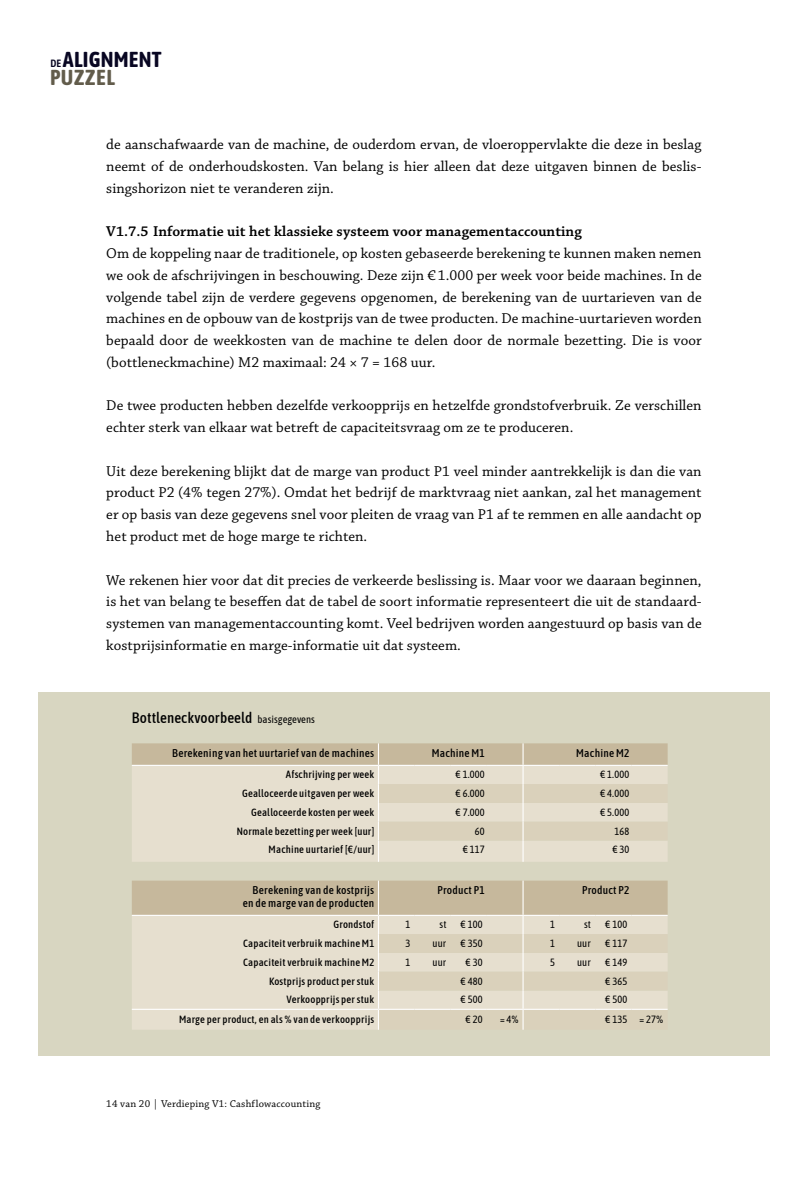
<style>
.page{position:relative;width:808px;height:1191px;background:#fff}
.page>*{position:absolute;margin:0;border:0;box-sizing:border-box;transform-origin:0 0}
.t1{font:700 21.6px/17.5px "Asap Condensed";letter-spacing:.01em;color:#080622}
.t2{font:15px/21.8px "Chaparral Pro";letter-spacing:.005em;color:#000;text-align:justify}
.t3{font:600 15px "Chaparral Pro";letter-spacing:.005em;color:#000}
.t4{font:500 15px "Asap Condensed";letter-spacing:.005em;color:#000}
.t5{font:500 11.25px/12.8px "Asap Condensed";letter-spacing:.02em;color:#000;text-align:right}
.t6{font:500 10.5px "Asap Condensed";letter-spacing:.02em;color:#000}
.t7{font:10.5px "Asap Condensed";letter-spacing:.02em;color:#000}
.t8{font:10.5px "Chaparral Pro";letter-spacing:.02em;color:#000}
.s1{font-weight:600;font-size:10.5px}
.s2{color:#625c4b}
.s3{font-weight:400;font-size:10.5px}
</style>
<div class="page">
<div style="left:38px;top:692px;width:732px;height:363px;background:#d8d6c1"></div>
<svg style="left:132px;top:743px;width:536px;height:22px;background:#c6b99d"></svg>
<svg style="left:132px;top:766px;width:246px;height:263px;fill:#e6dfcf"></svg>
<div style="left:379px;top:766px;width:288px;height:18px;background:#e6dfcf"></div>
<svg style="left:379px;top:803px;width:289px;height:205px"></svg>
<hr style="left:132px;top:1008px;width:246px;height:2px;background:#fff">
<hr style="left:378px;top:1008px;width:37px;height:2px;background:#fff">
<hr style="left:415px;top:1008px;width:36px;height:2px;background:#fff">
<hr style="left:451px;top:1008px;width:36px;height:2px;background:#fff">
<hr style="left:487px;top:1008px;width:36px;height:2px;background:#fff">
<hr style="left:523px;top:1008px;width:36px;height:2px;background:#fff">
<hr style="left:559px;top:1008px;width:36px;height:2px;background:#fff">
<hr style="left:595px;top:1008px;width:36px;height:2px;background:#fff">
<hr style="left:631px;top:1008px;width:37px;height:2px;background:#fff">
<svg style="left:378px;top:743px;width:1px;height:119px"></svg>
<hr style="left:522px;top:743px;width:2px;height:22px;background:#fff">
<svg style="left:522px;top:766px;width:2px;height:74px"></svg>
<hr style="left:522px;top:840px;width:2px;height:22px;background:#fff">
<hr style="left:522px;top:880px;width:2px;height:34px;background:#fff">
<svg style="left:522px;top:916px;width:2px;height:113px"></svg>
<hr style="left:378px;top:880px;width:1px;height:34px;background:#fff">
<svg style="left:378px;top:916px;width:1px;height:113px"></svg>
<hr style="left:132px;top:765px;width:246px;height:1px;background:#fff">
<hr style="left:378px;top:765px;width:37px;height:1px;background:#fff">
<hr style="left:415px;top:765px;width:36px;height:1px;background:#fff">
<hr style="left:451px;top:765px;width:36px;height:1px;background:#fff">
<hr style="left:487px;top:765px;width:36px;height:1px;background:#fff">
<hr style="left:523px;top:765px;width:36px;height:1px;background:#fff">
<hr style="left:559px;top:765px;width:36px;height:1px;background:#fff">
<hr style="left:595px;top:765px;width:36px;height:1px;background:#fff">
<hr style="left:631px;top:765px;width:37px;height:1px;background:#fff">
<hr style="left:132px;top:914px;width:246px;height:2px;background:#fff">
<hr style="left:378px;top:914px;width:37px;height:2px;background:#fff">
<hr style="left:415px;top:914px;width:36px;height:2px;background:#fff">
<hr style="left:451px;top:914px;width:36px;height:2px;background:#fff">
<hr style="left:487px;top:914px;width:36px;height:2px;background:#fff">
<hr style="left:523px;top:914px;width:36px;height:2px;background:#fff">
<hr style="left:559px;top:914px;width:36px;height:2px;background:#fff">
<hr style="left:595px;top:914px;width:36px;height:2px;background:#fff">
<hr style="left:631px;top:914px;width:37px;height:2px;background:#fff">
<h1 class="t1" style="left:50px;top:50px;width:113px"><span class="s1">DE</span>ALIGNMENT<br><span class="s2">PUZZEL</span></h1>
<p class="t2" style="left:106px;top:134px;width:597px">de aanschafwaarde van de machine, de ouderdom ervan, de vloeroppervlakte die deze in beslag neemt of de onderhoudskosten. Van belang is hier alleen dat deze uitgaven binnen de beslis&shy;singshorizon niet te veranderen zijn.</p>
<p class="t3" style="left:106px;top:223px;width:477px">V1.7.5 Informatie uit het klassieke systeem voor managementaccounting</p>
<p class="t2" style="left:106px;top:243px;width:597px">Om de koppeling naar de traditionele, op kosten gebaseerde berekening te kunnen maken nemen we ook de afschrijvingen in beschouwing. Deze zijn € 1.000 per week voor beide machines. In de volgende tabel zijn de verdere gegevens opgenomen, de berekening van de uurtarieven van de machines en de opbouw van de kostprijs van de twee producten. De machine-uurtarieven worden bepaald door de weekkosten van de machine te delen door de normale bezetting. Die is voor (bottleneckmachine) M2 maximaal: 24 × 7 = 168 uur.</p>
<p class="t2" style="left:106px;top:395px;width:597px">De twee producten hebben dezelfde verkoopprijs en hetzelfde grondstofverbruik. Ze verschillen echter sterk van elkaar wat betreft de capaciteitsvraag om ze te produceren.</p>
<p class="t2" style="left:106px;top:461px;width:597px">Uit deze berekening blijkt dat de marge van product P1 veel minder aantrekkelijk is dan die van product P2 (4% tegen 27%). Omdat het bedrijf de marktvraag niet aankan, zal het management er op basis van deze gegevens snel voor pleiten de vraag van P1 af te remmen en alle aandacht op het product met de hoge marge te richten.</p>
<p class="t2" style="left:106px;top:569px;width:597px">We rekenen hier voor dat dit precies de verkeerde beslissing is. Maar voor we daaraan beginnen, is het van belang te beseffen dat de tabel de soort informatie representeert die uit de standaard&shy;systemen van managementaccounting komt. Veel bedrijven worden aangestuurd op basis van de kostprijsinformatie en marge-informatie uit dat systeem.</p>
<p class="t4" style="left:132px;top:707px;width:185px">Bottleneckvoorbeeld <span class="s3">basisgegevens</span></p>
<p class="t5" style="left:172px;top:746px;width:204px">Berekening van het uurtarief van de machines</p>
<p class="t5" style="left:432px;top:746px;width:55px">Machine M1</p>
<p class="t5" style="left:576px;top:746px;width:55px">Machine M2</p>
<p class="t6" style="left:286px;top:767px;width:90px">Afschrijving per week</p>
<p class="t7" style="left:455px;top:767px;width:31px">€ 1.000</p>
<p class="t7" style="left:600px;top:767px;width:31px">€ 1.000</p>
<p class="t6" style="left:242px;top:786px;width:134px">Gealloceerde uitgaven per week</p>
<p class="t7" style="left:455px;top:786px;width:31px">€ 6.000</p>
<p class="t7" style="left:600px;top:786px;width:31px">€ 4.000</p>
<p class="t6" style="left:251px;top:804px;width:125px">Gealloceerde kosten per week</p>
<p class="t7" style="left:455px;top:804px;width:31px">€ 7.000</p>
<p class="t7" style="left:600px;top:804px;width:31px">€ 5.000</p>
<p class="t6" style="left:237px;top:823px;width:139px">Normale bezetting per week [uur]</p>
<p class="t7" style="left:475px;top:823px;width:11px">60</p>
<p class="t7" style="left:614px;top:823px;width:16px">168</p>
<p class="t6" style="left:269px;top:842px;width:107px">Machine uurtarief [€/uur]</p>
<p class="t7" style="left:463px;top:842px;width:24px">€ 117</p>
<p class="t7" style="left:612px;top:842px;width:19px">€30</p>
<p class="t5" style="left:243px;top:883px;width:133px">Berekening van de kostprijs en de marge van de producten</p>
<p class="t5" style="left:437px;top:883px;width:49px">Product P1</p>
<p class="t5" style="left:582px;top:883px;width:49px">Product P2</p>
<p class="t6" style="left:334px;top:917px;width:42px">Grondstof</p>
<p class="t7" style="left:405px;top:917px;width:6px">1</p>
<p class="t7" style="left:439px;top:917px;width:9px">st</p>
<p class="t7" style="left:461px;top:917px;width:24px">€ 100</p>
<p class="t7" style="left:550px;top:917px;width:6px">1</p>
<p class="t7" style="left:584px;top:917px;width:9px">st</p>
<p class="t7" style="left:605px;top:917px;width:24px">€ 100</p>
<p class="t6" style="left:243px;top:936px;width:133px">Capaciteit verbruik machine M1</p>
<p class="t7" style="left:405px;top:936px;width:6px">3</p>
<p class="t7" style="left:432px;top:936px;width:16px">uur</p>
<p class="t7" style="left:461px;top:936px;width:24px">€ 350</p>
<p class="t7" style="left:550px;top:936px;width:6px">1</p>
<p class="t7" style="left:577px;top:936px;width:16px">uur</p>
<p class="t7" style="left:605px;top:936px;width:24px">€ 117</p>
<p class="t6" style="left:243px;top:954px;width:133px">Capaciteit verbruik machine M2</p>
<p class="t7" style="left:405px;top:954px;width:6px">1</p>
<p class="t7" style="left:432px;top:954px;width:16px">uur</p>
<p class="t7" style="left:466px;top:954px;width:19px">€30</p>
<p class="t7" style="left:550px;top:954px;width:6px">5</p>
<p class="t7" style="left:577px;top:954px;width:16px">uur</p>
<p class="t7" style="left:605px;top:954px;width:24px">€ 149</p>
<p class="t6" style="left:269px;top:973px;width:107px">Kostprijs product per stuk</p>
<p class="t7" style="left:461px;top:973px;width:24px">€ 480</p>
<p class="t7" style="left:605px;top:973px;width:24px">€ 365</p>
<p class="t6" style="left:286px;top:992px;width:89px">Verkoopprijs per stuk</p>
<p class="t7" style="left:461px;top:992px;width:24px">€ 500</p>
<p class="t7" style="left:605px;top:992px;width:24px">€ 500</p>
<p class="t6" style="left:179px;top:1012px;width:197px">Marge per product, en als % van de verkoopprijs</p>
<p class="t7" style="left:466px;top:1012px;width:19px">€20</p>
<p class="t7" style="left:500px;top:1012px;width:20px">= 4%</p>
<p class="t7" style="left:605px;top:1012px;width:60px">€ 135 = 27%</p>
<p class="t8" style="left:106px;top:1097px;width:216px">14 van 20 | Verdieping V1: Cashflowaccounting</p>
</div>
